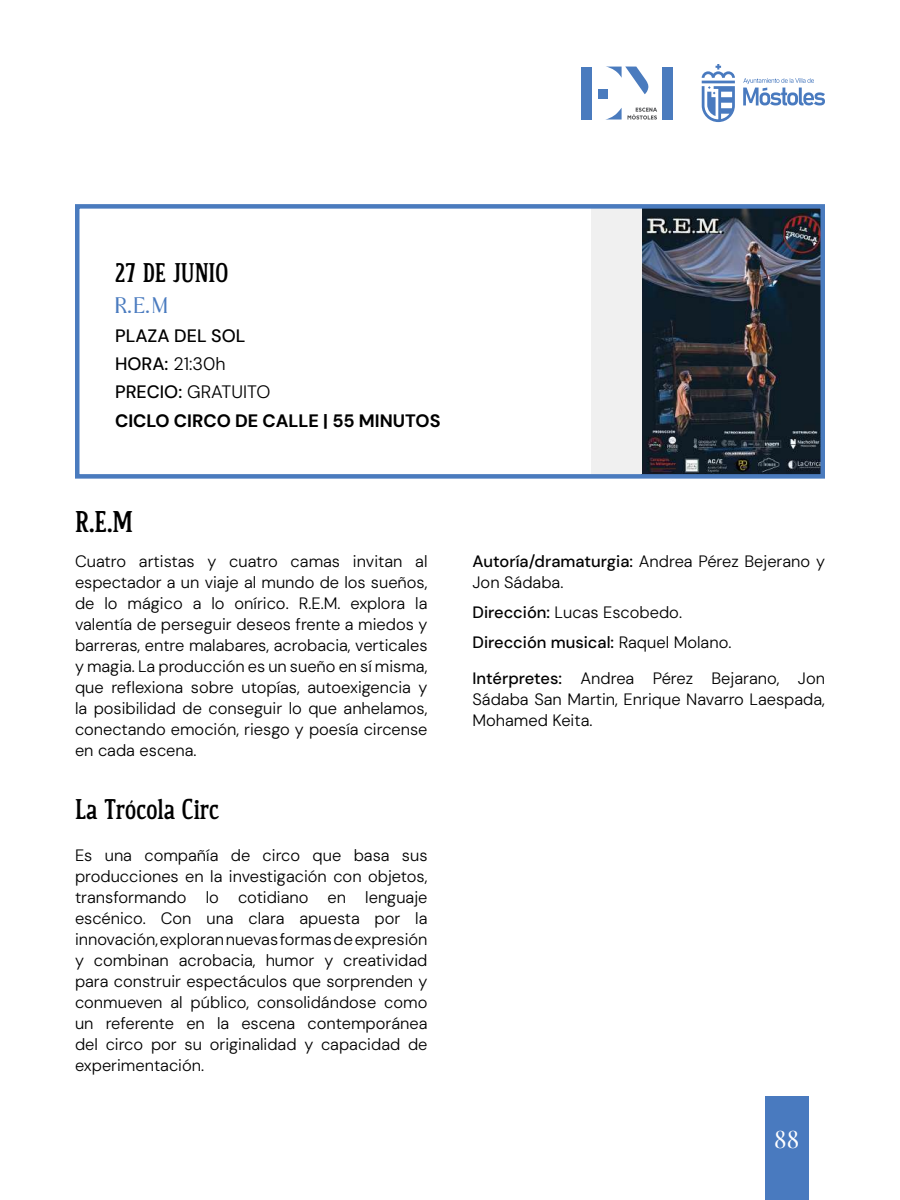
<style>
.page{position:relative;width:900px;height:1200px;background:#fff}
.page>*{position:absolute;margin:0;border:0;box-sizing:border-box;transform-origin:0 0}
.t1{font:30px "CS Dario Drawn";color:#000}
.t2{font:28.5px "CS Dario Drawn";color:#000}
.t3{font:27px "CS Dario Drawn";color:#000}
.t4{font:24px "Playfair Display";color:#fff}
.t5{font:22.5px "Branley";color:#4a7bbf}
.t6{font:700 18px/28.5px "DM Sans 18 pt";color:#000}
.t7{font:300 16.5px/21px "DM Sans 18 pt";color:#000;text-align:justify}
.t8{font:500 16.5px/30px "DM Sans 18 pt";color:#000}
.s1{font-weight:500}
.s2{font-weight:300}
</style>
<div class="page">
<div style="left:765px;top:1096px;width:43px;height:104px;background:#497abf"></div>
<svg style="left:702px;top:64px;width:123px;height:58px"></svg>
<div style="left:599px;top:89px;width:9px;height:9px;background:#4a7bbe"></div>
<svg style="left:608px;top:67px;width:41px;height:27px"></svg>
<svg style="left:605px;top:108px;width:52px;height:12px"></svg>
<div style="left:662px;top:67px;width:10px;height:53px;background:#4a7bbe"></div>
<div style="left:581px;top:67px;width:10px;height:53px;background:#4a7bbe"></div>
<img style="left:642px;top:209px;width:178px;height:265px">
<div style="left:592px;top:204px;width:50px;height:270px;background:#f0f0f0"></div>
<div style="left:75px;top:204px;width:750px;height:275px;border:4px solid #4a7bbe"></div>
<h3 class="t3" style="left:115px;top:257px;width:115px">27 DE JUNIO</h3>
<h3 class="t5" style="left:115px;top:292px;width:54px">R.E.M</h3>
<p class="t6" style="left:115px;top:321px;width:327px"><span class="s1">PLAZA DEL SOL<br>HORA:</span> <span class="s2">21:30h<br></span><span class="s1">PRECIO:</span> <span class="s2">GRATUITO<br></span>CICLO CIRCO DE CALLE | 55 MINUTOS</p>
<h1 class="t1" style="left:75px;top:505px;width:59px">R.E.M</h1>
<p class="t7" style="left:75px;top:551px;width:354px">Cuatro artistas y cuatro camas invitan al espectador a un viaje al mundo de los sueños, de lo mágico a lo onírico. R.E.M. explora la valentía de perseguir deseos frente a miedos y barreras, entre malabares, acrobacia, verticales y magia. La producción es un sueño en sí misma, que reflexiona sobre utopías, autoexigencia y la posibilidad de conseguir lo que anhelamos, conectando emoción, riesgo y poesía circense en cada escena.</p>
<h2 class="t2" style="left:75px;top:793px;width:146px">La Trócola Circ</h2>
<p class="t7" style="left:75px;top:845px;width:354px">Es una compañía de circo que basa sus producciones en la investigación con objetos, transformando lo cotidiano en lenguaje escénico. Con una clara apuesta por la innovación, exploran nuevas formas de expresión y combinan acrobacia, humor y creatividad para construir espectáculos que sorprenden y conmueven al público, consolidándose como un referente en la escena contemporánea del circo por su originalidad y capacidad de experimentación.</p>
<p class="t7" style="left:473px;top:551px;width:354px"><span class="s1">Autoría/dramaturgia:</span> Andrea Pérez Bejerano y<br>Jon Sádaba.</p>
<p class="t8" style="left:473px;top:597px;width:260px">Dirección: <span class="s2">Lucas Escobedo.<br></span>Dirección musical: <span class="s2">Raquel Molano.</span></p>
<p class="t7" style="left:473px;top:668px;width:354px"><span class="s1">Intérpretes:</span> Andrea Pérez Bejarano, Jon Sádaba San Martin, Enrique Navarro Laespada, Mohamed Keita.</p>
<h3 class="t4" style="left:774px;top:1121px;width:26px">88</h3>
</div>
